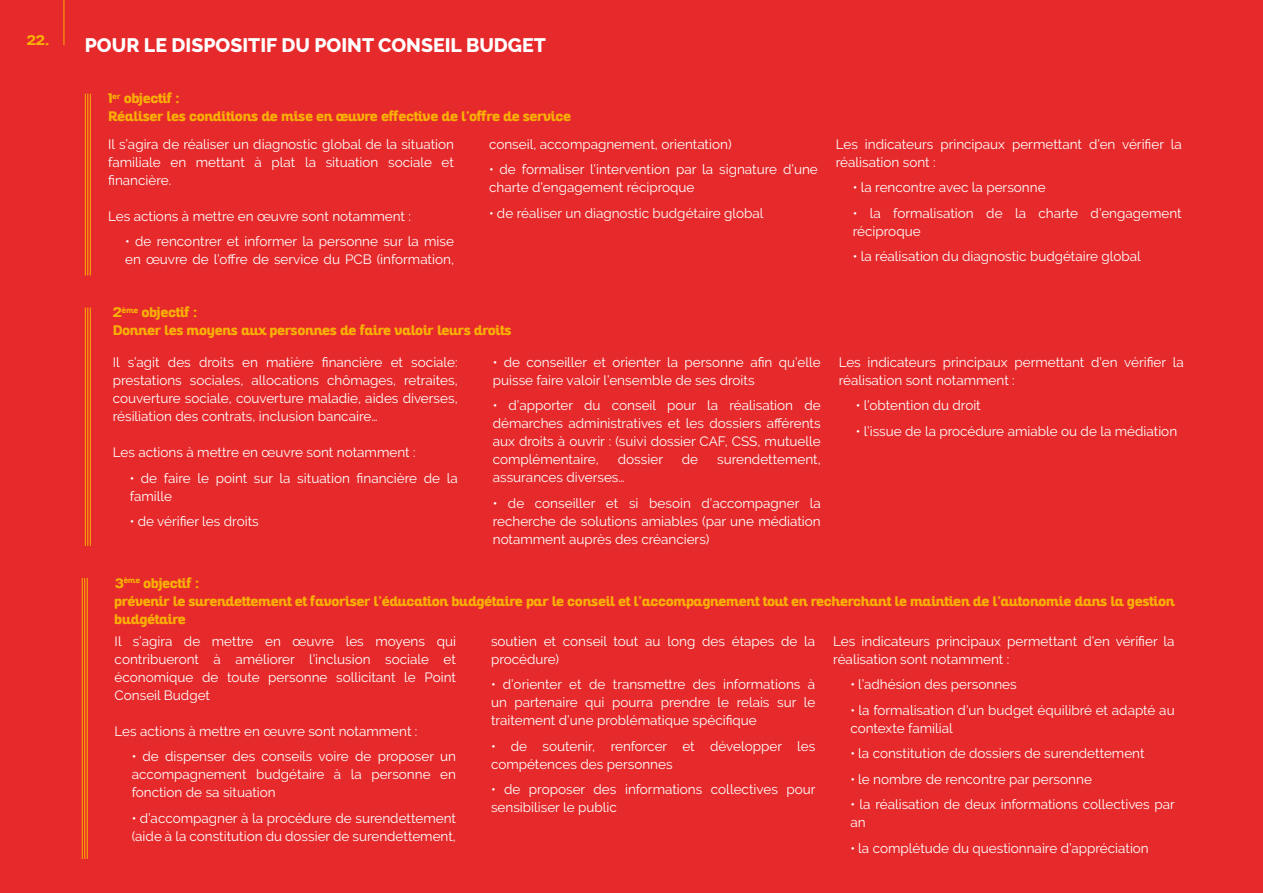
<style>
.page{position:relative;width:1263px;height:893px;background:#e6292b}
.page>*{position:absolute;margin:0;border:0;box-sizing:border-box;transform-origin:0 0}
.t1{font:800 19.5px "Raleway";color:#fff}
.t2{font:13.5px/18px "Raleway";color:#fff}
.t3{font:800 13.5px/18px "Altair";color:#f9b105}
</style>
<div class="page">
<hr style="left:90px;top:94px;width:1px;height:181px;background:#f9b105">
<hr style="left:87px;top:94px;width:1px;height:181px;background:#f9b105">
<hr style="left:85px;top:94px;width:1px;height:181px;background:#f9b105">
<hr style="left:90px;top:308px;width:1px;height:238px;background:#f9b105">
<hr style="left:87px;top:308px;width:1px;height:238px;background:#f9b105">
<hr style="left:85px;top:308px;width:1px;height:238px;background:#f9b105">
<hr style="left:87px;top:578px;width:1px;height:281px;background:#f9b105">
<hr style="left:84px;top:578px;width:1px;height:281px;background:#f9b105">
<hr style="left:82px;top:578px;width:1px;height:281px;background:#f9b105">
<hr style="left:64px;top:0;width:1px;height:45px;background:#f9b105">
<p class="t3" style="left:27px;top:32px;width:24px">22.</p>
<h1 class="t1" style="left:85px;top:34px;width:463px">POUR LE DISPOSITIF DU POINT CONSEIL BUDGET</h1>
<p class="t3" style="left:108px;top:90px;width:464px">1<sup>er</sup> objectif :<br>Réaliser les conditions de mise en œuvre effective de l’offre de service</p>
<p class="t2" style="left:108px;top:135px;width:347px;text-align:justify">Il s’agira de réaliser un diagnostic global de la situation familiale en mettant à plat la situation sociale et financière.</p>
<p class="t2" style="left:108px;top:207px;width:304px">Les actions à mettre en œuvre sont notamment :</p>
<p class="t2" style="left:125px;top:232px;width:330px">• de rencontrer et informer la personne sur la mise en œuvre de l’offre de service du PCB (information,</p>
<p class="t2" style="left:489px;top:135px;width:244px">conseil, accompagnement, orientation)</p>
<p class="t2" style="left:489px;top:160px;width:330px">• de formaliser l’intervention par la signature d’une charte d’engagement réciproque</p>
<p class="t2" style="left:489px;top:204px;width:276px">• de réaliser un diagnostic budgétaire global</p>
<p class="t3" style="left:113px;top:304px;width:400px">2<sup>ème</sup> objectif :<br>Donner les moyens aux personnes de faire valoir leurs droits</p>
<p class="t2" style="left:113px;top:353px;width:346px;text-align:justify">Il s’agit des droits en matière financière et sociale: prestations sociales, allocations chômages, retraites, couverture sociale, couverture maladie, aides diverses, résiliation des contrats, inclusion bancaire…</p>
<p class="t2" style="left:113px;top:443px;width:304px">Les actions à mettre en œuvre sont notamment :</p>
<p class="t2" style="left:130px;top:469px;width:329px">• de faire le point sur la situation financière de la famille</p>
<p class="t2" style="left:130px;top:512px;width:130px">• de vérifier les droits</p>
<p class="t2" style="left:493px;top:353px;width:329px">• de conseiller et orienter la personne afin qu’elle puisse faire valoir l’ensemble de ses droits</p>
<p class="t2" style="left:493px;top:397px;width:329px;text-align:justify">• d’apporter du conseil pour la réalisation de démarches administratives et les dossiers afférents aux droits à ouvrir : (suivi dossier CAF, CSS, mutuelle complémentaire,</p>
<p class="t2" style="left:618px;top:451px;width:47px">dossier</p>
<p class="t2" style="left:682px;top:451px;width:18px">de</p>
<p class="t2" style="left:717px;top:451px;width:105px">surendettement,</p>
<p class="t2" style="left:493px;top:469px;width:133px">assurances diverses…</p>
<p class="t2" style="left:493px;top:494px;width:329px;text-align:justify">• de conseiller et si besoin d’accompagner la recherche de solutions amiables (par une médiation notamment auprès des créanciers)</p>
<p class="t2" style="left:836px;top:135px;width:347px">Les indicateurs principaux permettant d’en vérifier la réalisation sont :</p>
<p class="t2" style="left:853px;top:178px;width:194px">• la rencontre avec la personne</p>
<p class="t2" style="left:853px;top:204px;width:330px">• la formalisation de la charte d’engagement réciproque</p>
<p class="t2" style="left:853px;top:247px;width:289px">• la réalisation du diagnostic budgétaire global</p>
<p class="t2" style="left:839px;top:353px;width:346px">Les indicateurs principaux permettant d’en vérifier la réalisation sont notamment :</p>
<p class="t2" style="left:856px;top:397px;width:127px">• l’obtention du droit</p>
<p class="t2" style="left:856px;top:422px;width:323px">• l’issue de la procédure amiable ou de la médiation</p>
<p class="t3" style="left:115px;top:574px;width:1061px">3<sup>ème</sup> objectif :<br>prévenir le surendettement et favoriser l’éducation budgétaire par le conseil et l’accompagnement tout en recherchant le maintien de l’autonomie dans la gestion budgétaire</p>
<p class="t2" style="left:115px;top:632px;width:343px;text-align:justify">Il s’agira de mettre en œuvre les moyens qui contribueront à améliorer l’inclusion sociale et économique de toute personne sollicitant le Point Conseil Budget</p>
<p class="t2" style="left:115px;top:722px;width:304px">Les actions à mettre en œuvre sont notamment :</p>
<p class="t2" style="left:132px;top:747px;width:326px;text-align:justify">• de dispenser des conseils voire de proposer un accompagnement budgétaire à la personne en fonction de sa situation</p>
<p class="t2" style="left:132px;top:809px;width:326px">• d’accompagner à la procédure de surendettement (aide à la constitution du dossier de surendettement,</p>
<p class="t2" style="left:833px;top:632px;width:343px">Les indicateurs principaux permettant d’en vérifier la réalisation sont notamment :</p>
<p class="t2" style="left:850px;top:675px;width:168px">• l’adhésion des personnes</p>
<p class="t2" style="left:850px;top:701px;width:326px">• la formalisation d’un budget équilibré et adapté au contexte familial</p>
<p class="t2" style="left:850px;top:744px;width:296px">• la constitution de dossiers de surendettement</p>
<p class="t2" style="left:850px;top:770px;width:243px">• le nombre de rencontre par personne</p>
<p class="t2" style="left:850px;top:795px;width:326px">• la réalisation de deux informations collectives par an</p>
<p class="t2" style="left:850px;top:839px;width:300px">• la complétude du questionnaire d’appréciation</p>
<p class="t2" style="left:491px;top:632px;width:326px">soutien et conseil tout au long des étapes de la procédure)</p>
<p class="t2" style="left:491px;top:675px;width:326px;text-align:justify">• d’orienter et de transmettre des informations à un partenaire qui pourra prendre le relais sur le traitement d’une problématique spécifique</p>
<p class="t2" style="left:491px;top:737px;width:326px">• de soutenir, renforcer et développer les compétences des personnes</p>
<p class="t2" style="left:491px;top:780px;width:326px">• de proposer des informations collectives pour sensibiliser le public</p>
</div>
